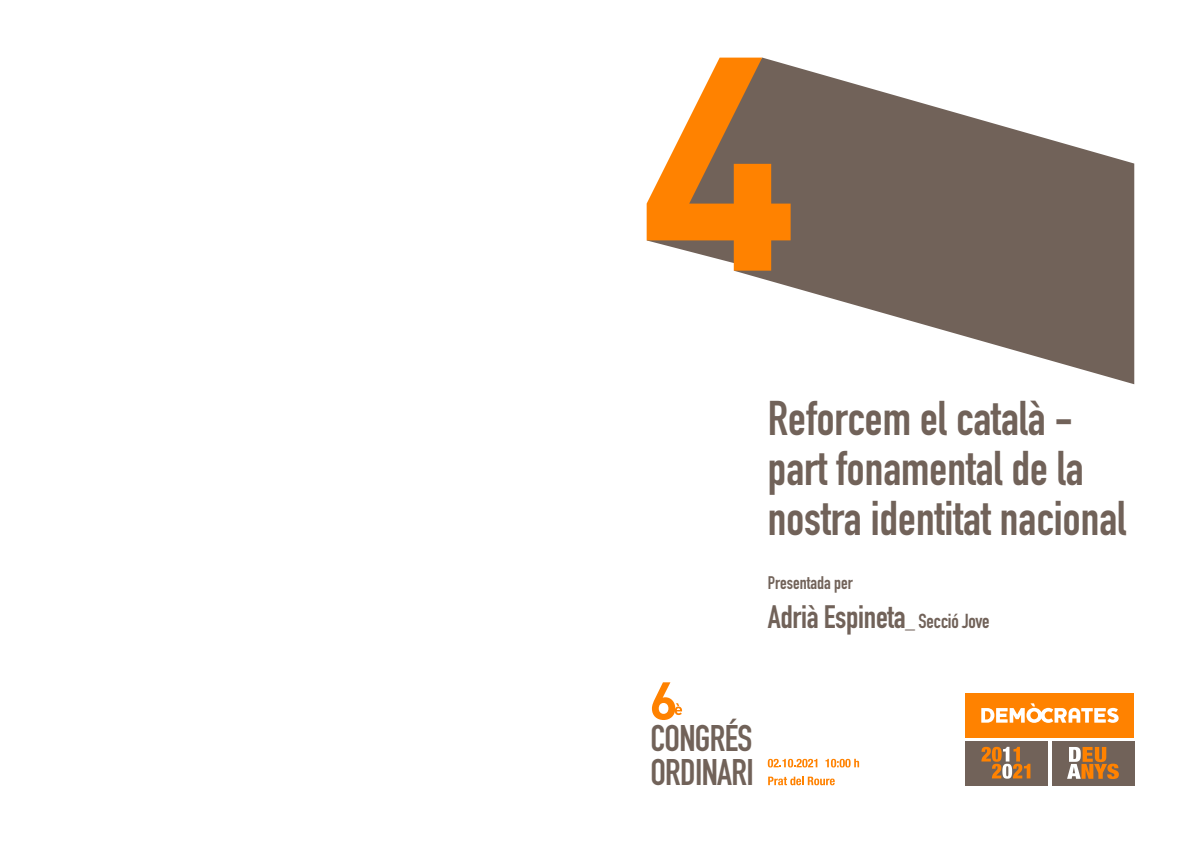
<style>
.page{position:relative;width:1191px;height:842px;background:#fff}
.page>*{position:absolute;margin:0;border:0;box-sizing:border-box;transform-origin:0 0}
.t1{font:700 299.3px "DIN";color:#ff8200}
.t2{font:700 48px/50px "DIN Condensed";color:#716259}
.t3{font:700 36.5px/34.2px "DIN Condensed";letter-spacing:-.02em;color:#716259}
.t4{font:700 32px "DIN Condensed";letter-spacing:-.01em;color:#716259}
.t5{font:700 18px "DIN Condensed";color:#716259}
.s1{font-size:20px}
</style>
<div class="page">
<svg style="left:646px;top:58px;width:488px;height:326px;fill:#716259"></svg>
<svg style="left:768px;top:759px;width:49px;height:8px"></svg>
<svg style="left:825px;top:759px;width:34px;height:8px"></svg>
<svg style="left:768px;top:777px;width:66px;height:8px"></svg>
<div style="left:965px;top:741px;width:82px;height:44px;background:#716259"></div>
<div style="left:1052px;top:741px;width:82px;height:44px;background:#716259"></div>
<div style="left:965px;top:693px;width:169px;height:44px;background:#ff8200"></div>
<svg style="left:981px;top:747px;width:49px;height:32px"></svg>
<svg style="left:1067px;top:747px;width:51px;height:32px"></svg>
<svg style="left:981px;top:703px;width:137px;height:20px"></svg>
<svg style="left:652px;top:682px;width:30px;height:38px"></svg>
<h1 class="t1" style="left:637px;top:-33px;width:164px">4</h1>
<p class="t2" style="left:768px;top:393px;width:360px">Reforcem el català - part fonamental de la nostra identitat nacional</p>
<p class="t5" style="left:768px;top:570px;width:86px">Presentada per</p>
<p class="t4" style="left:768px;top:595px;width:223px">Adrià Espineta<span class="s1">_ Secció Jove</span></p>
<p class="t3" style="left:650px;top:721px;width:105px">CONGRÉS<br>ORDINARI</p>
</div>
